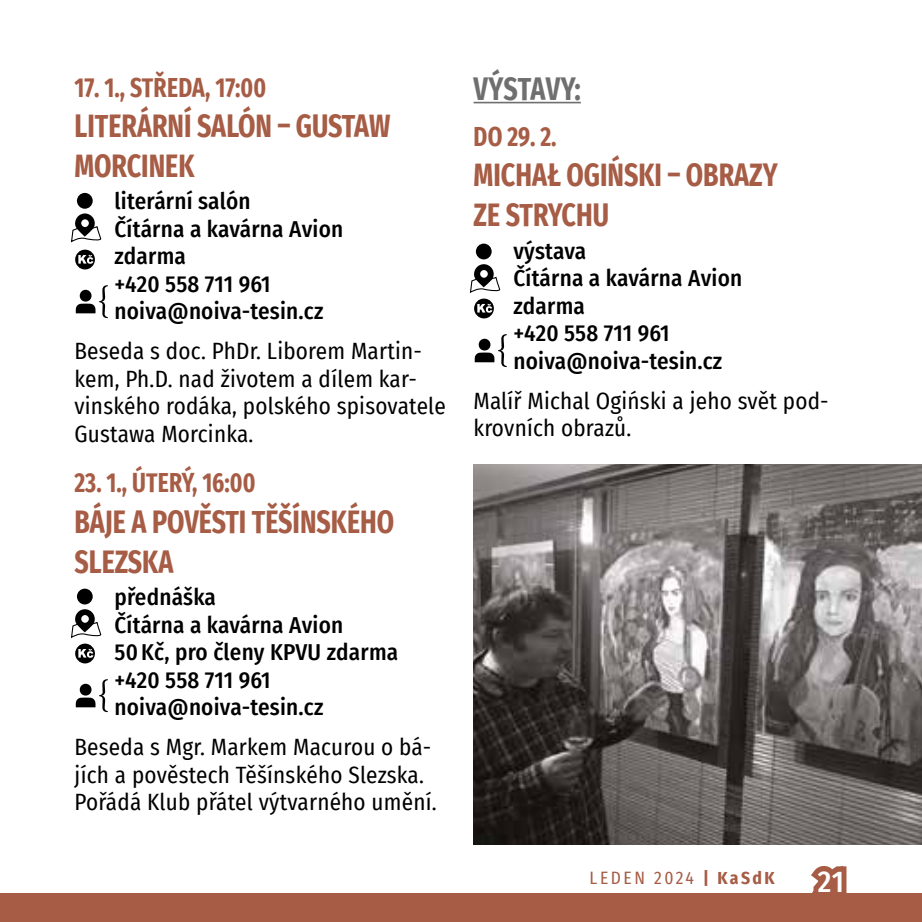
<style>
.page{position:relative;width:922px;height:922px;background:#fff}
.page>*{position:absolute;margin:0;border:0;box-sizing:border-box;transform-origin:0 0}
.t1{font:700 32.5px/40px "Fira Sans Condensed";color:#a65c45;scale:.85 1}
.t2{font:700 32.5px "Fira Sans Condensed";color:#706f6f;scale:.85 1}
.t3{font:500 30px "Fira Sans Condensed";color:#fff}
.t4{font:700 27.5px "Fira Sans Condensed";color:#a65c45;scale:.85 1}
.t5{font:23px/27.5px "Fira Sans Condensed";letter-spacing:.01em;color:#000}
.t6{font:500 23px/27.5px "Fira Sans Condensed";letter-spacing:.01em;color:#000}
.t7{font:17.5px "Fira Sans Condensed";letter-spacing:.15em;color:#a65c45}
.s1{font-weight:700}
</style>
<div class="page">
<svg style="left:811px;top:865px;width:36px;height:28px"></svg>
<div style="left:0;top:893px;width:921px;height:28px;background:#a65c45"></div>
<hr style="left:473px;top:102px;width:107px;height:1px;background:#706f6f">
<div style="left:77px;top:193px;width:16px;height:16px;background:#000;border-radius:50%"></div>
<div style="left:475px;top:243px;width:16px;height:16px;background:#000;border-radius:50%"></div>
<div style="left:77px;top:588px;width:16px;height:16px;background:#000;border-radius:50%"></div>
<div style="left:75px;top:249px;width:20px;height:20px;background:#000;border-radius:50%"></div>
<svg style="left:71px;top:213px;width:31px;height:51px"></svg>
<svg style="left:474px;top:298px;width:20px;height:20px"></svg>
<svg style="left:469px;top:264px;width:31px;height:48px"></svg>
<svg style="left:75px;top:643px;width:20px;height:20px"></svg>
<svg style="left:71px;top:609px;width:31px;height:48px"></svg>
<svg style="left:76px;top:285px;width:32px;height:33px"></svg>
<svg style="left:474px;top:334px;width:32px;height:33px"></svg>
<svg style="left:76px;top:679px;width:32px;height:33px"></svg>
<img style="left:473px;top:464px;width:448px;height:380px">
<p class="t4" style="left:74px;top:64px;width:227px">17. 1., STŘEDA, 17:00</p>
<h1 class="t1" style="left:75px;top:103px;width:373px">LITERÁRNÍ SALÓN – GUSTAW<br>MORCINEK</h1>
<p class="t6" style="left:114px;top:186px;width:230px">literární salón<br>Čítárna a kavárna Avion zdarma<br>+420 558 711 961 noiva@noiva-tesin.cz</p>
<p class="t5" style="left:74px;top:337px;width:373px">Beseda s doc. PhDr. Liborem Martin&shy;kem, Ph.D. nad životem a dílem kar&shy;vinského rodáka, polského spisovatele<br>Gustawa Morcinka.</p>
<p class="t4" style="left:74px;top:459px;width:214px">23. 1., ÚTERÝ, 16:00</p>
<h1 class="t1" style="left:75px;top:499px;width:377px">BÁJE A POVĚSTI TĚŠÍNSKÉ HO<br>SLEZSKA</h1>
<p class="t6" style="left:114px;top:582px;width:285px">přednáška<br>Čítárna a kavárna Avion<br>50 Kč, pro členy KPVU zdarma +420 558 711 961 noiva@noiva-tesin.cz</p>
<p class="t5" style="left:74px;top:732px;width:363px">Beseda s Mgr. Markem Macurou o bá&shy;jích a pověstech Těšínského Slezska.<br>Pořádá Klub přátel výtvarného umění.</p>
<h1 class="t2" style="left:473px;top:62px;width:128px">VÝSTAVY:</h1>
<p class="t4" style="left:473px;top:113px;width:99px">DO 29. 2.</p>
<h1 class="t1" style="left:473px;top:153px;width:360px">MICHAŁ OGI ŃSKI – OBRAZY<br>ZE STRYCHU</h1>
<p class="t6" style="left:513px;top:236px;width:230px">výstava<br>Čítárna a kavárna Avion zdarma<br>+420 558 711 961 noiva@noiva-tesin.cz</p>
<p class="t5" style="left:473px;top:386px;width:357px">Malíř Michal Ogiński a jeho svět pod&shy;krovních obrazů.</p>
<p class="t7" style="left:589px;top:864px;width:187px">leden 2024 <span class="s1">| KASDK</span></p>
<h2 class="t3" style="left:817px;top:856px;width:28px">21</h2>
</div>
